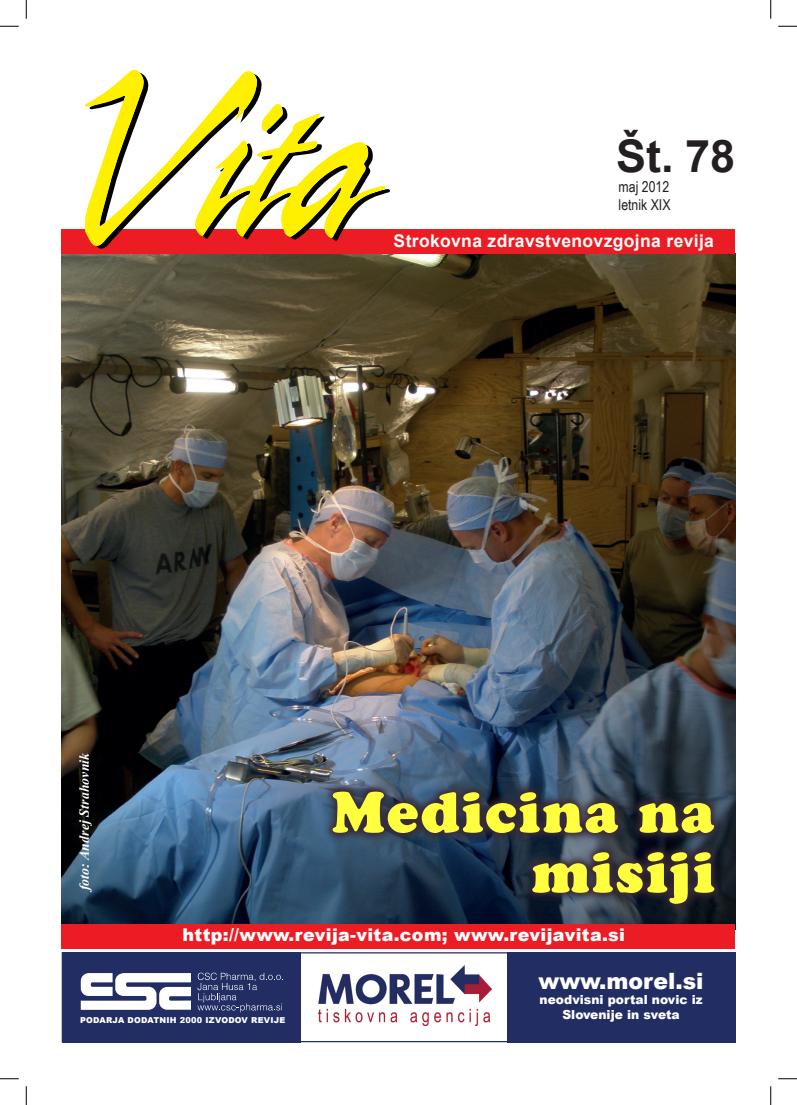
<style>
.page{position:relative;width:797px;height:1105px;background:#fff}
.page>*{position:absolute;margin:0;border:0;box-sizing:border-box;transform-origin:0 0}
.t1{font:900 60px/60px "Cooper";letter-spacing:.035em;color:#ffff40;text-align:right}
.t2{font:700 45px "Arial";color:#231f20}
.t3{font:900 22.5px "Arial";color:#fff}
.t4{font:900 17.5px "Arial";letter-spacing:.02em;color:#fff}
.t5{font:700 17.5px "Arial";letter-spacing:.02em;color:#fff}
.t6{font:15px/17.5px "Arial Narrow";color:#231f20}
.t7{font:italic 700 13.75px "Times New Roman";letter-spacing:.01em;color:#fff}
.t8{font:900 12.5px/15px "Arial";color:#fff;text-align:center}
.t9{font:900 8.12px "Arial";letter-spacing:.03em;color:#fff}
</style>
<div class="page">
<img style="left:62px;top:254px;width:673px;height:670px">
<div style="left:62px;top:952px;width:239px;height:90px;background:#222d63"></div>
<div style="left:62px;top:229px;width:673px;height:25px;background:#eb1c24"></div>
<div style="left:62px;top:924px;width:673px;height:24px;background:#eb1c24"></div>
<img style="left:318px;top:965px;width:173px;height:60px">
<svg style="left:323px;top:781px;width:400px;height:132px;background:#2d3345"></svg>
<div style="left:62px;top:952px;width:673px;height:90px;border:1px solid #222d63"></div>
<svg style="left:197px;top:973px;width:86px;height:39px"></svg>
<svg style="left:81px;top:973px;width:110px;height:37px"></svg>
<div style="left:507px;top:952px;width:228px;height:90px;background:#222d63"></div>
<svg style="left:83px;top:69px;width:309px;height:187px"></svg>
<svg style="left:0;top:25px;width:19px;height:2px"></svg>
<svg style="left:778px;top:25px;width:19px;height:2px"></svg>
<svg style="left:0;top:1078px;width:19px;height:1px"></svg>
<svg style="left:778px;top:1078px;width:19px;height:1px"></svg>
<svg style="left:25px;top:0;width:2px;height:19px"></svg>
<svg style="left:25px;top:1086px;width:2px;height:19px"></svg>
<svg style="left:770px;top:0;width:1px;height:19px"></svg>
<svg style="left:770px;top:1086px;width:1px;height:19px"></svg>
<h2 class="t2" style="left:616px;top:127px;width:121px">Št. 78</h2>
<p class="t6" style="left:618px;top:178px;width:53px">maj 2012 letnik XIX</p>
<p class="t5" style="left:393px;top:229px;width:322px">Strokovna zdravstvenovzgojna revija</p>
<p class="t7" style="left:75px;top:890px;width:139px;rotate:-90deg">foto: Andrej Strahovnik</p>
<h1 class="t1" style="left:332px;top:782px;width:384px">Medicina na misiji</h1>
<p class="t4" style="left:182px;top:922px;width:444px">http://www.revija-vita.com; www.revijavita.si</p>
<p class="t9" style="left:80px;top:1014px;width:207px">PODARJA DODATNIH 2000 IZVODOV REVIJE</p>
<p class="t3" style="left:538px;top:964px;width:167px">www.morel.si</p>
<p class="t8" style="left:539px;top:991px;width:164px">neodvisni portal novic iz<br>Slovenije in sveta</p>
</div>
